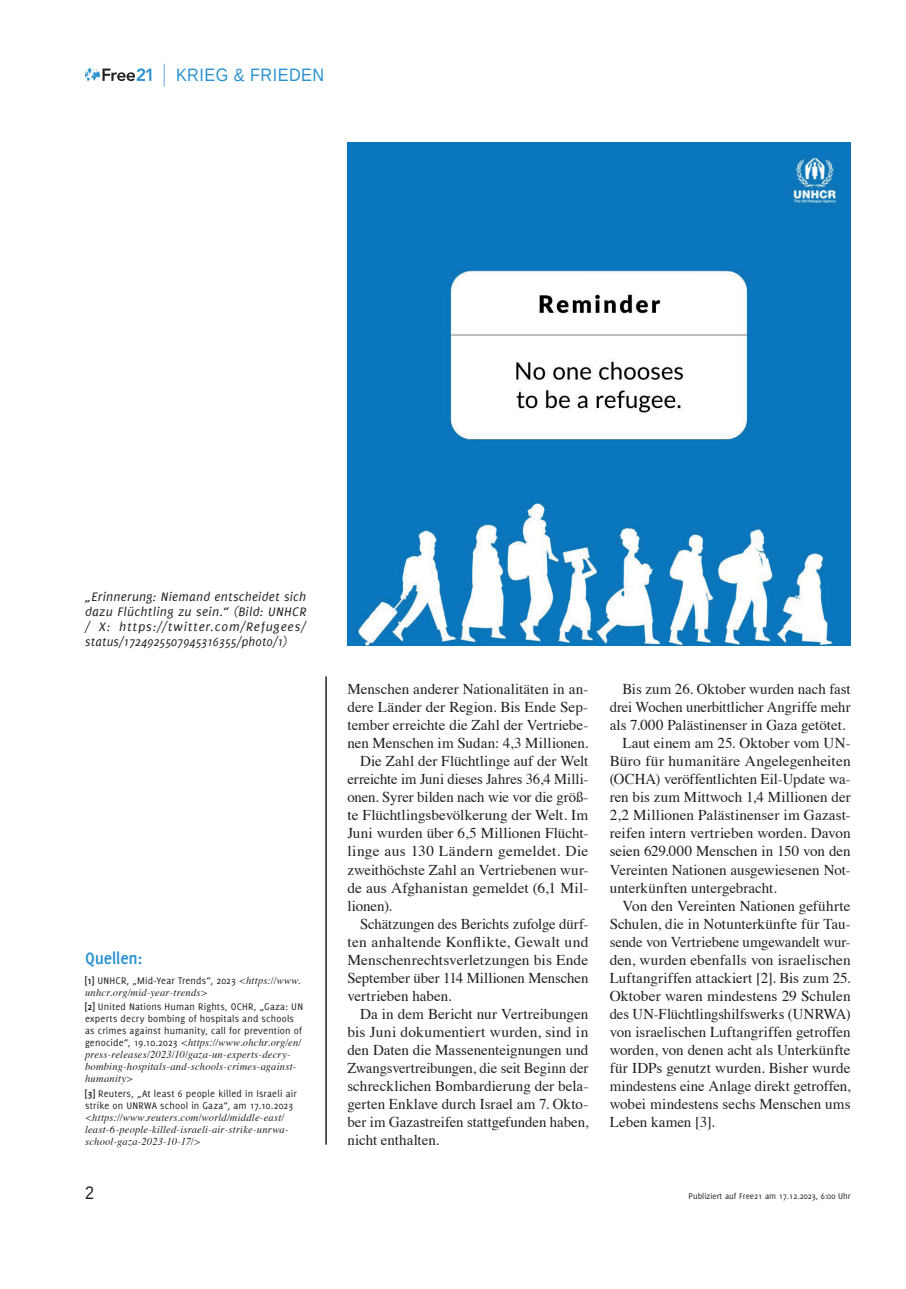
<style>
.page{position:relative;width:906px;height:1289px;background:#fff}
.page>*{position:absolute;margin:0;border:0;box-sizing:border-box;transform-origin:0 0}
.t1{font:18px "Liberation Sans";letter-spacing:.03em;color:#2a92d0;scale:.9 1}
.t2{font:700 18px "Delicious";letter-spacing:-.01em;color:#2a92d0}
.t3{font:18px "Liberation Sans";color:#231f20;scale:.9 1}
.t4{font:15px "Times";color:#231f20}
.t5{font:15px "Times";letter-spacing:.02em;color:#231f20}
.t6{font:italic 13.5px/15px "Delicious";letter-spacing:.015em;color:#231f20;text-align:justify}
.t7{font:italic 10.5px/12px "Times";letter-spacing:.015em;color:#231f20}
.t8{font:10.5px/12px "Delicious";letter-spacing:.015em;color:#231f20}
.t9{font:9px "Delicious";color:#231f20}
.s1{font-weight:700}
.s2{font-family:"Times";font-style:italic}
.s3{font-family:"Delicious";font-style:normal}
</style>
<div class="page">
<svg style="left:85px;top:68px;width:66px;height:13px"></svg>
<hr style="left:163px;top:64px;width:2px;height:22px;background:#9abfe5">
<img style="left:347px;top:142px;width:503px;height:504px">
<hr style="left:325px;top:676px;width:2px;height:468px;background:#231f20">
<p class="t1" style="left:176px;top:63px;width:166px">KRIEG &amp; FRIEDEN</p>
<p class="t6" style="left:85px;top:589px;width:223px">„Erinnerung: Niemand entscheidet sich dazu Flüchtling zu sein.“ (Bild: UNHCR / X: https://twitter.com/Refugees/ status/1724925507945316355/photo/1)</p>
<p class="t2" style="left:85px;top:947px;width:59px">Quellen:</p>
<p class="t8" style="left:85px;top:974px;width:217px"><span class="s1">[1]</span> UNHCR, „Mid-Year Trends“, 2023 <span class="s2">&lt;https://www.</span></p>
<p class="t7" style="left:85px;top:986px;width:124px">unhcr.org/mid-year-trends&gt;</p>
<p class="t8" style="left:85px;top:1000px;width:220px"><span class="s1">[2]</span> United Nations Human Rights, OCHR, „Gaza: UN experts decry bombing of hospitals and schools as crimes against humanity, call for prevention of</p>
<p class="t7" style="left:85px;top:1036px;width:218px"><span class="s3">genocide“, 19.10.2023</span> &lt;https://www.ohchr.org/en/ press-releases/2023/10/gaza-un-experts-decry&shy;bombing-hospitals-and-schools-crimes-against&shy;humanity&gt;</p>
<p class="t8" style="left:85px;top:1086px;width:213px"><span class="s1">[3]</span> Reuters, „At least 6 people killed in Israeli air strike on UNRWA school in Gaza“, am 17.10.2023</p>
<p class="t7" style="left:85px;top:1110px;width:205px">&lt;https://www.reuters.com/world/middle-east/ least-6-people-killed-israeli-air-strike-unrwa&shy;school-gaza-2023-10-17/&gt;</p>
<p class="t4" style="left:347px;top:675px;width:242px">Menschen anderer Nationalitäten in an-</p>
<p class="t4" style="left:347px;top:693px;width:242px">dere Länder der Region. Bis Ende Sep-</p>
<p class="t4" style="left:347px;top:711px;width:242px">tember erreichte die Zahl der Vertriebe-</p>
<p class="t4" style="left:347px;top:729px;width:242px">nen Menschen im Sudan: 4,3 Millionen.</p>
<p class="t4" style="left:360px;top:747px;width:230px">Die Zahl der Flüchtlinge auf der Welt</p>
<p class="t4" style="left:347px;top:765px;width:242px">erreichte im Juni dieses Jahres 36,4 Milli-</p>
<p class="t4" style="left:347px;top:783px;width:242px">onen. Syrer bilden nach wie vor die größ-</p>
<p class="t4" style="left:347px;top:801px;width:242px">te Flüchtlingsbevölkerung der Welt. Im</p>
<p class="t4" style="left:347px;top:819px;width:242px">Juni wurden über 6,5 Millionen Flücht-</p>
<p class="t5" style="left:347px;top:837px;width:242px">linge aus 130 Ländern gemeldet. Die</p>
<p class="t4" style="left:347px;top:855px;width:242px">zweithöchste Zahl an Vertriebenen wur-</p>
<p class="t4" style="left:347px;top:873px;width:242px">de aus Afghanistan gemeldet (6,1 Mil-</p>
<p class="t4" style="left:347px;top:891px;width:46px">lionen).</p>
<p class="t4" style="left:360px;top:909px;width:230px">Schätzungen des Berichts zufolge dürf-</p>
<p class="t5" style="left:347px;top:927px;width:242px">ten anhaltende Konflikte, Gewalt und</p>
<p class="t4" style="left:347px;top:945px;width:242px">Menschenrechtsverletzungen bis Ende</p>
<p class="t4" style="left:347px;top:963px;width:242px">September über 114 Millionen Menschen</p>
<p class="t4" style="left:347px;top:981px;width:106px">vertrieben haben.</p>
<p class="t4" style="left:360px;top:999px;width:230px">Da in dem Bericht nur Vertreibungen</p>
<p class="t4" style="left:347px;top:1017px;width:242px">bis Juni dokumentiert wurden, sind in</p>
<p class="t4" style="left:347px;top:1035px;width:242px">den Daten die Massenenteignungen und</p>
<p class="t4" style="left:347px;top:1053px;width:242px">Zwangsvertreibungen, die seit Beginn der</p>
<p class="t4" style="left:347px;top:1071px;width:242px">schrecklichen Bombardierung der bela-</p>
<p class="t4" style="left:347px;top:1089px;width:242px">gerten Enklave durch Israel am 7. Okto-</p>
<p class="t4" style="left:347px;top:1107px;width:242px">ber im Gazastreifen stattgefunden haben,</p>
<p class="t4" style="left:347px;top:1125px;width:93px">nicht enthalten.</p>
<p class="t4" style="left:622px;top:675px;width:230px">Bis zum 26. Oktober wurden nach fast</p>
<p class="t4" style="left:609px;top:693px;width:242px">drei Wochen unerbittlicher Angriffe mehr</p>
<p class="t4" style="left:609px;top:711px;width:237px">als 7.000 Palästinenser in Gaza getötet.</p>
<p class="t4" style="left:622px;top:729px;width:230px">Laut einem am 25. Oktober vom UN-</p>
<p class="t4" style="left:609px;top:747px;width:242px">Büro für humanitäre Angelegenheiten</p>
<p class="t4" style="left:609px;top:765px;width:242px">(OCHA) veröffentlichten Eil-Update wa-</p>
<p class="t4" style="left:609px;top:783px;width:242px">ren bis zum Mittwoch 1,4 Millionen der</p>
<p class="t4" style="left:609px;top:801px;width:242px">2,2 Millionen Palästinenser im Gazast-</p>
<p class="t4" style="left:609px;top:819px;width:242px">reifen intern vertrieben worden. Davon</p>
<p class="t4" style="left:609px;top:837px;width:242px">seien 629.000 Menschen in 150 von den</p>
<p class="t4" style="left:609px;top:855px;width:242px">Vereinten Nationen ausgewiesenen Not-</p>
<p class="t4" style="left:609px;top:873px;width:169px">unterkünften untergebracht.</p>
<p class="t4" style="left:622px;top:891px;width:230px">Von den Vereinten Nationen geführte</p>
<p class="t4" style="left:609px;top:909px;width:242px">Schulen, die in Notunterkünfte für Tau-</p>
<p class="t4" style="left:609px;top:927px;width:242px">sende von Vertriebene umgewandelt wur-</p>
<p class="t4" style="left:609px;top:945px;width:242px">den, wurden ebenfalls von israelischen</p>
<p class="t4" style="left:609px;top:963px;width:242px">Luftangriffen attackiert [2]. Bis zum 25.</p>
<p class="t4" style="left:609px;top:981px;width:242px">Oktober waren mindestens 29 Schulen</p>
<p class="t4" style="left:609px;top:999px;width:242px">des UN-Flüchtlingshilfswerks (UNRWA)</p>
<p class="t4" style="left:609px;top:1017px;width:242px">von israelischen Luftangriffen getroffen</p>
<p class="t4" style="left:609px;top:1035px;width:242px">worden, von denen acht als Unterkünfte</p>
<p class="t4" style="left:609px;top:1053px;width:242px">für IDPs genutzt wurden. Bisher wurde</p>
<p class="t4" style="left:609px;top:1071px;width:242px">mindestens eine Anlage direkt getroffen,</p>
<p class="t4" style="left:609px;top:1089px;width:242px">wobei mindestens sechs Menschen ums</p>
<p class="t4" style="left:609px;top:1107px;width:107px">Leben kamen [3].</p>
<p class="t3" style="left:85px;top:1180px;width:12px">2</p>
<p class="t9" style="left:688px;top:1190px;width:163px">Publiziert auf Free21 am 17.12.2023, 6:00 Uhr</p>
</div>
